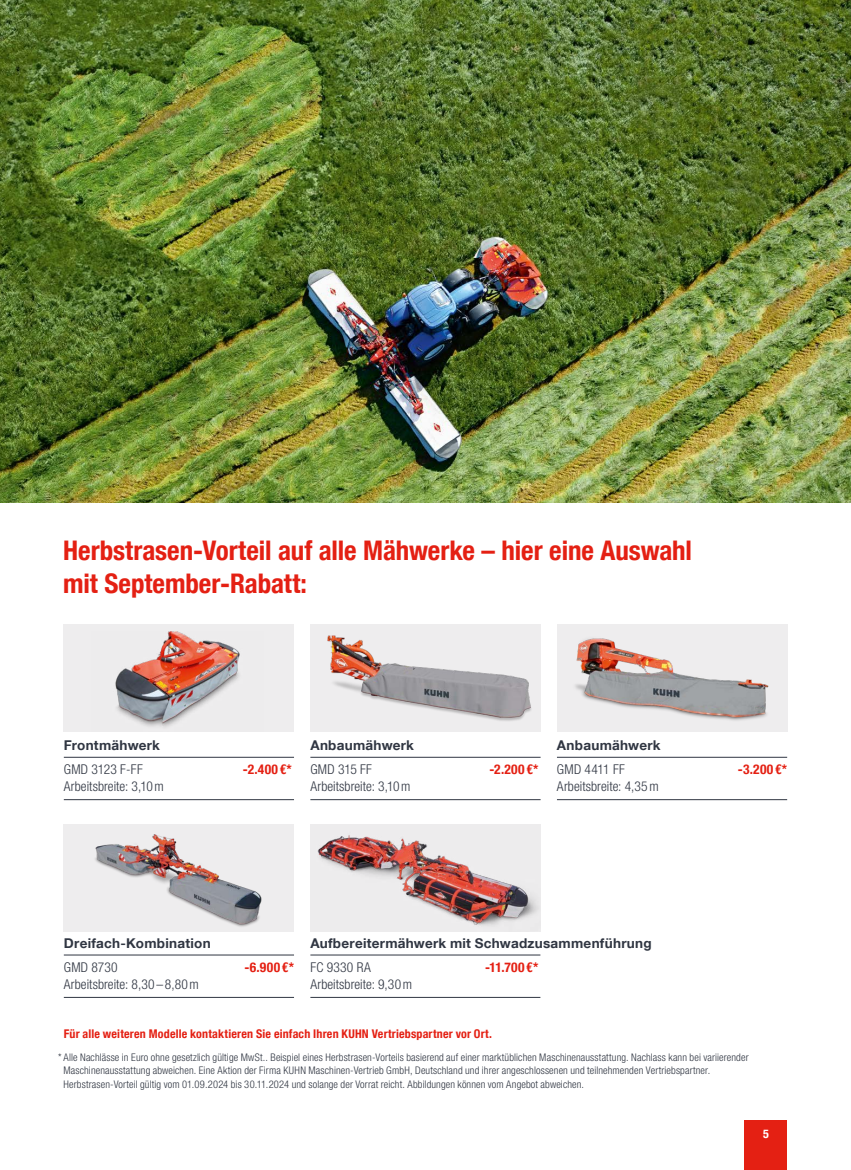
<style>
.page{position:relative;width:851px;height:1170px;background:#fff}
.page>*{position:absolute;margin:0;border:0;box-sizing:border-box;transform-origin:0 0}
.t1{font:700 condensed 27px/33px "Helvetica Neue LT Com";letter-spacing:-.005em;color:#e42013}
.t2{font:300 condensed 13.5px "Helvetica Neue LT Com";letter-spacing:.005em;color:#303642}
.t3{font:700 13.5px "Helvetica Neue LT Com";letter-spacing:.02em;color:#303642}
.t4{font:700 condensed 13.5px "Helvetica Neue LT Com";letter-spacing:.03em;color:#e42013}
.t5{font:300 condensed 13.5px "Helvetica Neue LT Com";letter-spacing:.025em;color:#303642}
.t6{font:700 condensed 12px "Helvetica Neue LT Com";letter-spacing:.015em;color:#e42013}
.t7{font:700 condensed 12px "Helvetica Neue LT Com";color:#fff}
.t8{font:300 condensed 10.5px/13.5px "Helvetica Neue LT Com";letter-spacing:.01em;color:#303642}
</style>
<div class="page">
<img style="left:0;top:0;width:850px;height:502px">
<div style="left:64px;top:624px;width:230px;height:107px;background:#eeedee"></div>
<img style="left:115px;top:631px;width:125px;height:96px">
<img style="left:310px;top:824px;width:230px;height:107px">
<img style="left:310px;top:624px;width:230px;height:107px">
<div style="left:64px;top:824px;width:230px;height:107px;background:#eeedee"></div>
<img style="left:95px;top:834px;width:167px;height:93px">
<div style="left:557px;top:624px;width:230px;height:107px;background:#eeedee"></div>
<img style="left:575px;top:638px;width:194px;height:83px">
<div style="left:744px;top:1120px;width:43px;height:49px;background:#e42013"></div>
<hr style="left:64px;top:757px;width:230px;height:1px;background:#303642">
<hr style="left:64px;top:799px;width:230px;height:1px;background:#303642">
<hr style="left:557px;top:757px;width:230px;height:1px;background:#303642">
<hr style="left:557px;top:799px;width:230px;height:1px;background:#303642">
<hr style="left:64px;top:954px;width:230px;height:1px;background:#303642">
<hr style="left:64px;top:997px;width:230px;height:1px;background:#303642">
<hr style="left:310px;top:954px;width:230px;height:1px;background:#303642">
<hr style="left:310px;top:997px;width:230px;height:1px;background:#303642">
<hr style="left:310px;top:757px;width:230px;height:1px;background:#303642">
<hr style="left:310px;top:799px;width:230px;height:1px;background:#303642">
<h1 class="t1" style="left:63px;top:534px;width:630px">Herbstrasen-Vorteil auf alle Mähwerke – hier eine Auswahl mit September-Rabatt:</h1>
<p class="t3" style="left:64px;top:736px;width:98px">Frontmähwerk</p>
<p class="t3" style="left:310px;top:736px;width:105px">Anbaumähwerk</p>
<p class="t3" style="left:557px;top:736px;width:105px">Anbaumähwerk</p>
<p class="t2" style="left:64px;top:761px;width:80px">GMD 3123 F-FF</p>
<p class="t4" style="left:243px;top:761px;width:51px">-2.400€*</p>
<p class="t2" style="left:64px;top:778px;width:102px">Arbeitsbreite: 3,10m</p>
<p class="t2" style="left:310px;top:761px;width:63px">GMD 315 FF</p>
<p class="t4" style="left:489px;top:761px;width:51px">-2.200€*</p>
<p class="t2" style="left:310px;top:778px;width:102px">Arbeitsbreite: 3,10m</p>
<p class="t5" style="left:557px;top:761px;width:69px">GMD 4411 FF</p>
<p class="t4" style="left:737px;top:761px;width:51px">-3.200€*</p>
<p class="t2" style="left:557px;top:778px;width:103px">Arbeitsbreite: 4,35m</p>
<p class="t3" style="left:64px;top:934px;width:148px">Dreifach-Kombination</p>
<p class="t3" style="left:310px;top:934px;width:343px">Aufbereitermähwerk mit Schwadzusammenführung</p>
<p class="t2" style="left:64px;top:959px;width:55px">GMD 8730</p>
<p class="t4" style="left:244px;top:959px;width:51px">-6.900€*</p>
<p class="t2" style="left:64px;top:976px;width:136px">Arbeitsbreite: 8,30–8,80m</p>
<p class="t2" style="left:310px;top:959px;width:62px">FC 9330 RA</p>
<p class="t4" style="left:485px;top:959px;width:55px">-11.700 €*</p>
<p class="t2" style="left:310px;top:976px;width:103px">Arbeitsbreite: 9,30m</p>
<p class="t6" style="left:64px;top:1026px;width:429px">Für alle weiteren Modelle kontaktieren Sie einfach Ihren KUHN Vertriebspartner vor Ort.</p>
<p class="t8" style="left:63px;top:1049px;width:686px;text-indent:-5px">* Alle Nachlässe in Euro ohne gesetzlich gültige MwSt.. Beispiel eines Herbstrasen-Vorteils basierend auf einer marktüblichen Maschinenausstattung. Nachlass kann bei variierender<br>Maschinenausstattung abweichen. Eine Aktion der Firma KUHN Maschinen-Vertrieb GmbH, Deutschland und ihrer angeschlossenen und teilnehmenden Vertriebspartner.<br>Herbstrasen-Vorteil gültig vom 01.09.2024 bis 30.11.2024 und solange der Vorrat reicht. Abbildungen können vom Angebot abweichen.</p>
<p class="t7" style="left:762px;top:1126px;width:7px">5</p>
</div>
